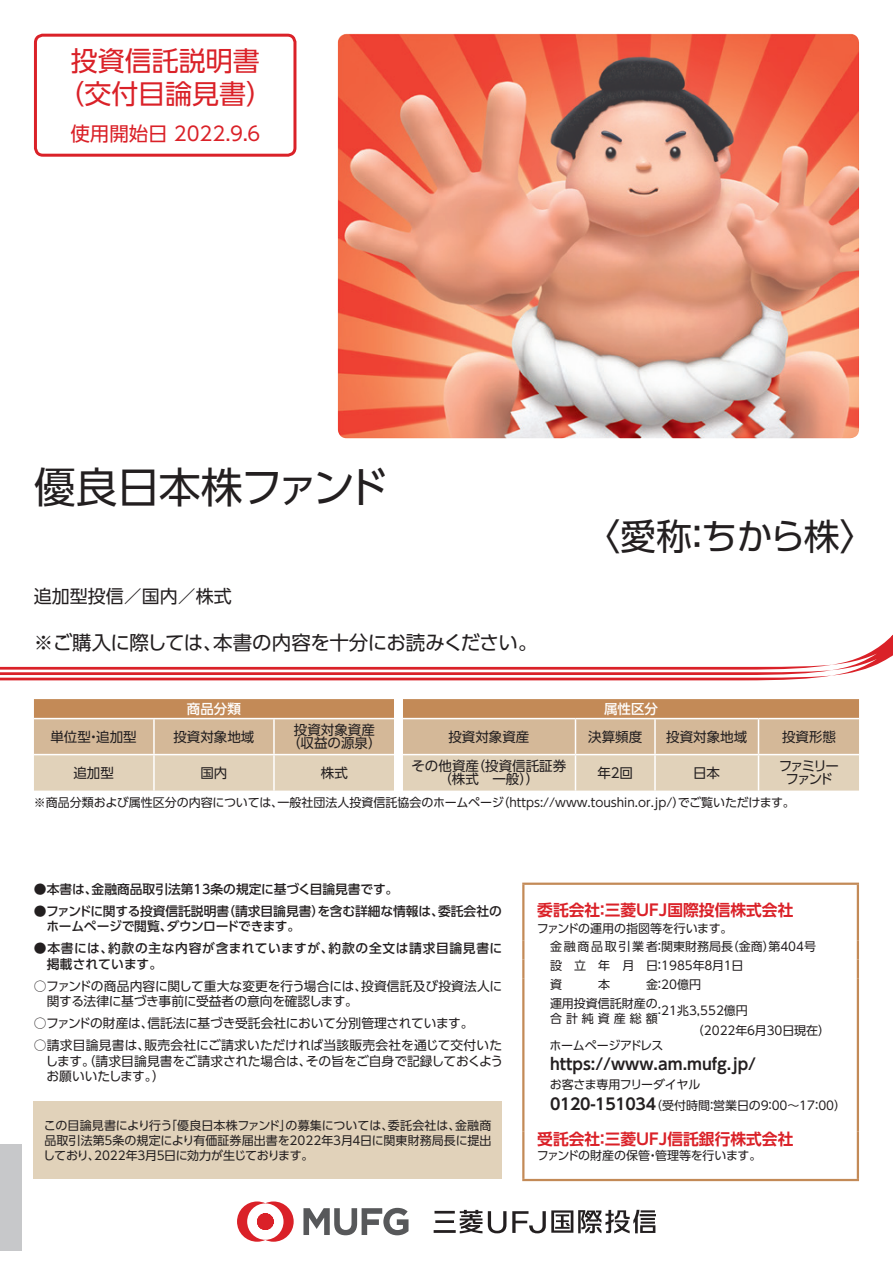
<style>
.page{position:relative;width:893px;height:1263px;background:#fff}
.page>*{position:absolute;margin:0;border:0;box-sizing:border-box;transform-origin:0 0}
.t1{font:42px "UD Shin Go Pro";letter-spacing:-.03em;color:#231f20}
.t2{font:36px "UD Shin Go Pro";letter-spacing:-.03em;color:#231f20}
.t3{font:27px/33px "UD Shin Go Pro";color:#da2128;text-align:center}
.t4{font:19.5px "UD Shin Go Pro";letter-spacing:-.025em;color:#231f20}
.t5{font:19.5px "UD Shin Go Pro";color:#da2128}
.t6{font:18px "UD Shin Go Pro";color:#231f20}
.t7{font:700 15.75px "UD Shin Go Pro De";color:#da2128}
.t8{font:700 15.75px "UD Shin Go Pro De";color:#231f20}
.t9{font:13.5px/13.5px "UD Shin Go Pro";color:#231f20;text-align:center}
.t10{font:13.5px/13.5px "UD Shin Go Pro";letter-spacing:-.145em;color:#231f20;text-align:center}
.t11{font:500 13.5px "UD Shin Go Pro";color:#fff}
.t12{font:12.75px/15.8px "UD Shin Go Pro";letter-spacing:-.01em;color:#231f20}
.t13{font:500 12.75px/15.8px "UD Shin Go Pro";color:#231f20}
.t14{font:500 12.75px/15.8px "UD Shin Go Pro";letter-spacing:.045em;color:#231f20}
.t15{font:12px/18.8px "UD Shin Go Pro";color:#231f20}
.t16{font:12px "UD Shin Go Pro";letter-spacing:-.03em;color:#231f20}
.t17{font:12px "UD Shin Go Pro";letter-spacing:.335em;color:#231f20}
.s1{font-family:"UD Shin Go Pro De";font-weight:700;font-size:15.75px}
</style>
<div class="page">
<svg style="left:0;top:634px;width:893px;height:46px"></svg>
<svg style="left:34px;top:699px;width:825px;height:91px"></svg>
<hr style="left:34px;top:718px;width:120px;height:1px;background:#fff">
<hr style="left:154px;top:718px;width:120px;height:1px;background:#fff">
<hr style="left:153px;top:719px;width:2px;height:35px;background:#fff">
<hr style="left:274px;top:718px;width:120px;height:1px;background:#fff">
<hr style="left:273px;top:719px;width:2px;height:35px;background:#fff">
<hr style="left:403px;top:718px;width:172px;height:1px;background:#fff">
<hr style="left:575px;top:718px;width:80px;height:1px;background:#fff">
<hr style="left:575px;top:719px;width:1px;height:35px;background:#fff">
<hr style="left:655px;top:718px;width:103px;height:1px;background:#fff">
<hr style="left:654px;top:719px;width:2px;height:35px;background:#fff">
<hr style="left:758px;top:718px;width:101px;height:1px;background:#fff">
<hr style="left:758px;top:719px;width:1px;height:35px;background:#fff">
<hr style="left:34px;top:754px;width:120px;height:1px;background:#fff">
<hr style="left:154px;top:754px;width:120px;height:1px;background:#fff">
<hr style="left:153px;top:755px;width:2px;height:36px;background:#fff">
<hr style="left:274px;top:754px;width:120px;height:1px;background:#fff">
<hr style="left:273px;top:755px;width:2px;height:36px;background:#fff">
<hr style="left:403px;top:754px;width:172px;height:1px;background:#fff">
<hr style="left:575px;top:754px;width:80px;height:1px;background:#fff">
<hr style="left:575px;top:755px;width:1px;height:36px;background:#fff">
<hr style="left:655px;top:754px;width:103px;height:1px;background:#fff">
<hr style="left:654px;top:755px;width:2px;height:36px;background:#fff">
<hr style="left:758px;top:754px;width:101px;height:1px;background:#fff">
<hr style="left:758px;top:755px;width:1px;height:36px;background:#fff">
<div style="left:34px;top:1101px;width:468px;height:78px;background:#e1d2ba"></div>
<hr style="left:522px;top:882px;width:337px;height:3px;background:#c38a57">
<hr style="left:522px;top:885px;width:2px;height:56px;background:#c38a57">
<hr style="left:857px;top:885px;width:2px;height:56px;background:#c38a57">
<svg style="left:522px;top:941px;width:2px;height:56px"></svg>
<svg style="left:857px;top:941px;width:2px;height:56px"></svg>
<hr style="left:522px;top:997px;width:2px;height:27px;background:#c38a57">
<hr style="left:857px;top:997px;width:2px;height:27px;background:#c38a57">
<svg style="left:522px;top:1024px;width:2px;height:15px"></svg>
<svg style="left:857px;top:1024px;width:2px;height:15px"></svg>
<hr style="left:522px;top:1039px;width:2px;height:92px;background:#c38a57">
<hr style="left:857px;top:1039px;width:2px;height:92px;background:#c38a57">
<hr style="left:522px;top:1131px;width:2px;height:48px;background:#c38a57">
<hr style="left:857px;top:1131px;width:2px;height:48px;background:#c38a57">
<hr style="left:522px;top:1179px;width:337px;height:2px;background:#c38a57">
<img style="left:338px;top:34px;width:521px;height:404px">
<div style="left:34px;top:34px;width:262px;height:123px;border:3px solid #da2128;border-radius:8px"></div>
<div style="left:0;top:1144px;width:21px;height:107px;background:#c7c8ca"></div>
<svg style="left:303px;top:1208px;width:105px;height:27px"></svg>
<svg style="left:237px;top:1201px;width:57px;height:41px"></svg>
<hr style="left:435px;top:1220px;width:19px;height:3px;background:#231f20">
<hr style="left:434px;top:1230px;width:22px;height:3px;background:#231f20">
<hr style="left:434px;top:1211px;width:21px;height:2px;background:#231f20">
<svg style="left:460px;top:1210px;width:22px;height:23px"></svg>
<svg style="left:488px;top:1210px;width:168px;height:23px"></svg>
<h3 class="t3" style="left:57px;top:43px;width:217px">投資信託説明書（交付目論見書）</h3>
<h3 class="t5" style="left:70px;top:118px;width:195px">使用開始日 2022.９.６</h3>
<h1 class="t1" style="left:34px;top:453px;width:356px">優良日本株ファンド</h1>
<h3 class="t6" style="left:34px;top:582px;width:199px">追加型投信／国内／株式</h3>
<h3 class="t4" style="left:34px;top:627px;width:505px">※ご購入に際しては、本書の内容を十分にお読みください。</h3>
<h2 class="t2" style="left:584px;top:507px;width:293px">〈愛称：ちから株〉</h2>
<p class="t11" style="left:187px;top:698px;width:55px">商品分類</p>
<p class="t11" style="left:604px;top:698px;width:55px">属性区分</p>
<p class="t9" style="left:50px;top:729px;width:88px">単位型・追加型</p>
<p class="t9" style="left:173px;top:729px;width:82px">投資対象地域</p>
<p class="t9" style="left:287px;top:723px;width:96px">投資対象資産（収益の源泉）</p>
<p class="t9" style="left:448px;top:729px;width:82px">投資対象資産</p>
<p class="t9" style="left:588px;top:729px;width:55px">決算頻度</p>
<p class="t9" style="left:666px;top:729px;width:82px">投資対象地域</p>
<p class="t9" style="left:782px;top:729px;width:55px">投資形態</p>
<p class="t9" style="left:73px;top:765px;width:42px">追加型</p>
<p class="t9" style="left:200px;top:765px;width:28px">国内</p>
<p class="t9" style="left:321px;top:765px;width:28px">株式</p>
<p class="t9" style="left:411px;top:759px;width:156px">その他資産（投資信託証券（株式　一般））</p>
<p class="t9" style="left:598px;top:765px;width:37px">年２回</p>
<p class="t9" style="left:693px;top:765px;width:28px">日本</p>
<p class="t10" style="left:779px;top:759px;width:62px">ファミリーファンド</p>
<p class="t15" style="left:34px;top:793px;width:762px">※商品分類および属性区分の内容については、一般社団法人投資信託協会のホームページ（https://www.toushin.or.jp/）でご覧いただけます。</p>
<p class="t13" style="left:34px;top:881px;width:366px">●本書は、金融商品取引法第13条の規定に基づく目論見書です。</p>
<p class="t13" style="left:46px;top:902px;width:457px;text-indent:-12px">●ファンドに関する投資信託説明書（請求目論見書）を含む詳細な情報は、委託会社のホームページで閲覧、ダウンロードできます。</p>
<p class="t14" style="left:47px;top:940px;width:457px;text-indent:-13px">●本書には、約款の主な内容が含まれていますが、約款の全文は請求目論見書に掲載されています。</p>
<p class="t12" style="left:47px;top:977px;width:457px;text-indent:-13px">○ファンドの商品内容に関して重大な変更を行う場合には、投資信託及び投資法人に関する法律に基づき事前に受益者の意向を確認します。</p>
<p class="t12" style="left:34px;top:1015px;width:441px">○ファンドの財産は、信託法に基づき受託会社において分別管理されています。</p>
<p class="t12" style="left:45px;top:1037px;width:459px;text-align:justify;text-indent:-12px">○請求目論見書は、販売会社にご請求いただければ当該販売会社を通じて交付いたします。（請求目論見書をご請求された場合は、その旨をご自身で記録しておくようお願いいたします。）</p>
<p class="t15" style="left:43px;top:1117px;width:450px;line-height:15px;text-align:justify">この目論見書により行う「優良日本株ファンド」の募集については、委託会社は、金融商品取引法第５条の規定により有価証券届出書を2022年３月４日に関東財務局長に提出しており、2022年３月５日に効力が生じております。</p>
<h3 class="t7" style="left:537px;top:897px;width:258px">委託会社：三菱ＵＦＪ国際投信株式会社</h3>
<p class="t15" style="left:550px;top:918px;width:268px;text-indent:-13px">ファンドの運用の指図等を行います。<br>金融商品取引業者：関東財務局長（金商）第404号設 立 年 月 日：1985年８月１日<br>資</p>
<p class="t15" style="left:550px;top:974px;width:153px;text-indent:96px">金：20億円運用投資信託財産の</p>
<p class="t17" style="left:550px;top:1008px;width:109px">合計純資産総額</p>
<p class="t15" style="left:692px;top:1000px;width:140px;line-height:19.5px;text-indent:-38px">：21兆3,552億円<br>（2022年６月30日現在）</p>
<p class="t16" style="left:550px;top:1035px;width:115px">ホームページアドレス</p>
<h3 class="t8" style="left:550px;top:1051px;width:208px">https://www.am.mufg.jp/</h3>
<p class="t15" style="left:550px;top:1074px;width:298px;line-height:21px">お客さま専用フリーダイヤル<br><span class="s1">0120-151034</span>（受付時間：営業日の９：00～17：00）</p>
<h3 class="t7" style="left:537px;top:1126px;width:258px">受託会社：三菱ＵＦＪ信託銀行株式会社</h3>
<p class="t15" style="left:537px;top:1145px;width:226px">ファンドの財産の保管・管理等を行います。</p>
<p class="t15" style="left:598px;top:974px;width:13px">本</p>
</div>
